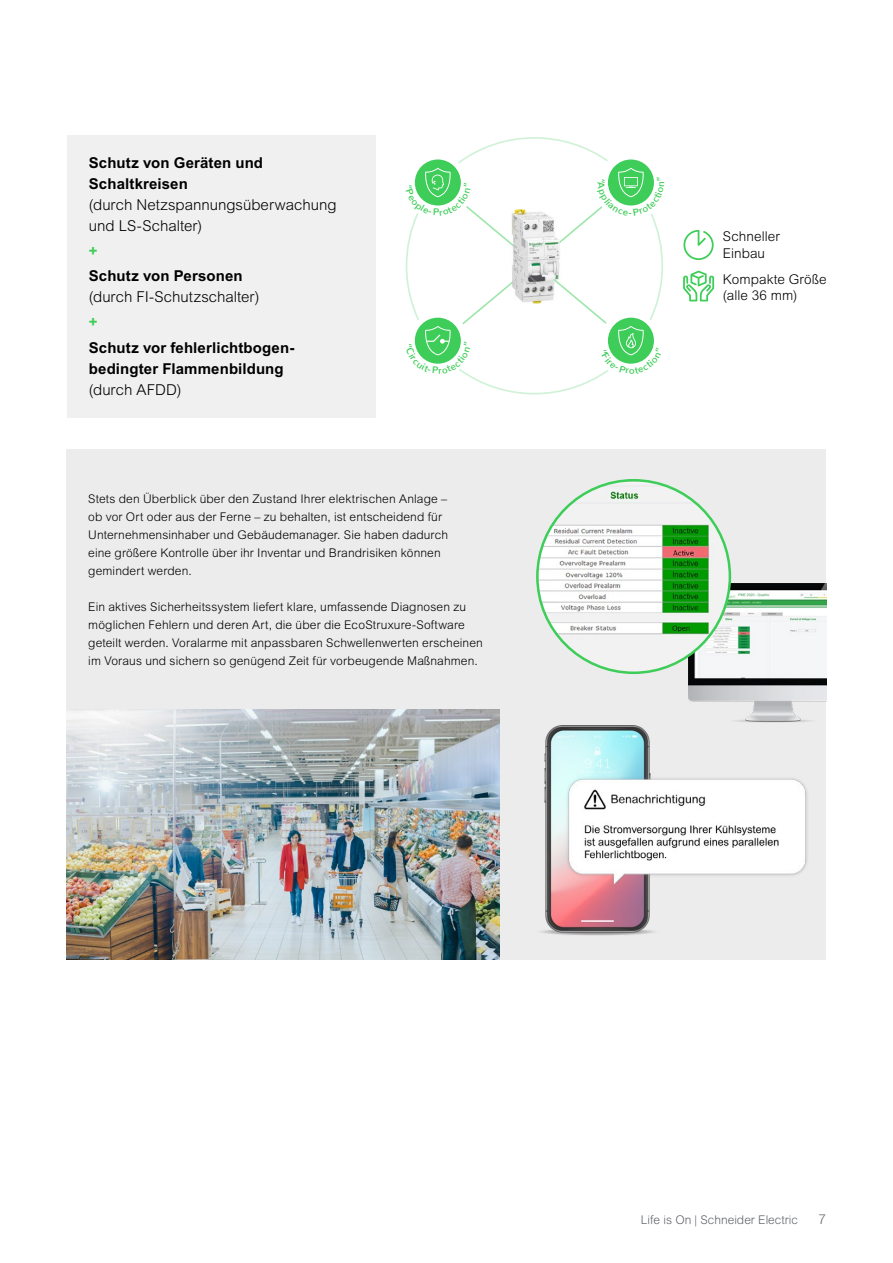
<style>
.page{position:relative;width:893px;height:1263px;background:#fff}
.page>*{position:absolute;margin:0;border:0;box-sizing:border-box;transform-origin:0 0}
.t1{font:700 15px/21px "Arial MT Pro";letter-spacing:.01em;color:#000}
.t2{font:300 15px/21px "Arial MT Pro";color:#000}
.t3{font:700 15px "Arial MT Pro";color:#3dcd58}
.t4{font:300 13.5px/16.2px "Arial MT Pro";letter-spacing:.005em;color:#000}
.t5{font:300 13.5px "Arial MT Pro";color:#626469}
.t6{font:300 12px/18px "Arial MT Pro";letter-spacing:.01em;color:#000}
.t7{font:300 12px "Arial Rounded MT Pro";color:#626469}
</style>
<div class="page">
<div style="left:67px;top:449px;width:759px;height:511px;background:#ececed"></div>
<img style="left:689px;top:583px;width:137px;height:139px">
<img style="left:537px;top:480px;width:193px;height:193px;border-radius:96px">
<img style="left:67px;top:710px;width:433px;height:250px">
<img style="left:540px;top:725px;width:115px;height:211px">
<img style="left:565px;top:774px;width:242px;height:114px">
<div style="left:68px;top:136px;width:308px;height:282px;background:#f0f0f0"></div>
<svg style="left:683px;top:271px;width:31px;height:30px"></svg>
<svg style="left:683px;top:230px;width:31px;height:30px"></svg>
<svg style="left:406px;top:137px;width:257px;height:257px"></svg>
<p class="t1" style="left:89px;top:152px;width:176px">Schutz von Geräten und<br>Schaltkreisen</p>
<p class="t2" style="left:89px;top:194px;width:249px">(durch Netzspannungsüberwachung und LS-Schalter)</p>
<p class="t3" style="left:89px;top:242px;width:10px">+</p>
<p class="t1" style="left:89px;top:266px;width:155px">Schutz von Personen</p>
<p class="t2" style="left:89px;top:287px;width:172px">(durch FI-Schutzschalter)</p>
<p class="t3" style="left:89px;top:313px;width:10px">+</p>
<p class="t1" style="left:89px;top:337px;width:207px">Schutz vor fehlerlichtbogen&shy;bedingter Flammenbildung</p>
<p class="t2" style="left:89px;top:379px;width:94px">(durch AFDD)</p>
<p class="t6" style="left:88px;top:490px;width:361px">Stets den Überblick über den Zustand Ihrer elektrischen Anlage – ob vor Ort oder aus der Ferne – zu behalten, ist entscheidend für Unternehmensinhaber und Gebäudemanager. Sie haben dadurch eine größere Kontrolle über ihr Inventar und Brandrisiken können gemindert werden.</p>
<p class="t6" style="left:88px;top:598px;width:396px">Ein aktives Sicherheitssystem liefert klare, umfassende Diagnosen zu möglichen Fehlern und deren Art, die über die EcoStruxure-Software geteilt werden. Voralarme mit anpassbaren Schwellenwerten erscheinen im Voraus und sichern so genügend Zeit für vorbeugende Maßnahmen.</p>
<p class="t4" style="left:723px;top:229px;width:58px">Schneller<br>Einbau</p>
<p class="t4" style="left:723px;top:271px;width:105px">Kompakte Größe (alle 36 mm)</p>
<p class="t7" style="left:641px;top:1212px;width:159px">Life is On | Schneider Electric</p>
<p class="t5" style="left:818px;top:1210px;width:9px">7</p>
</div>
